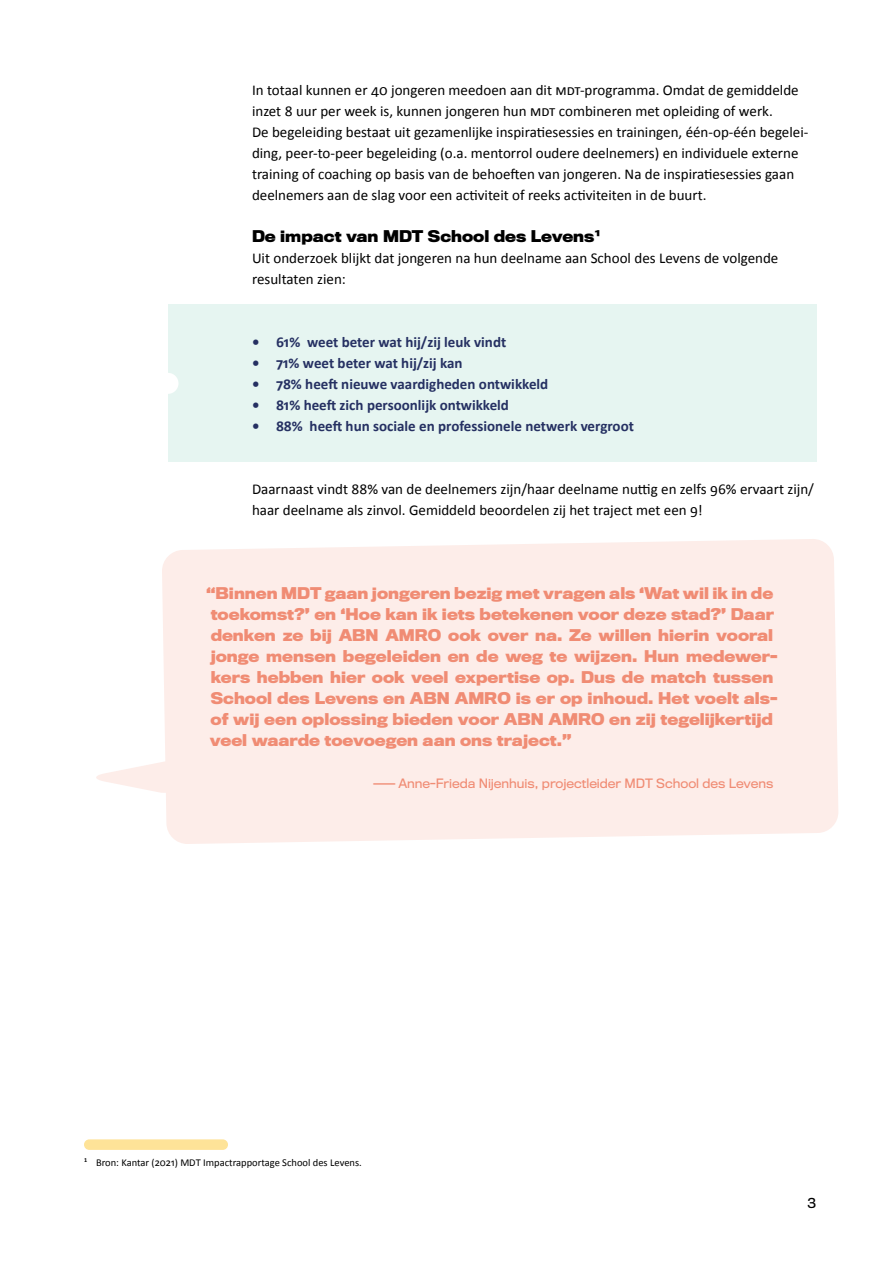
<style>
.page{position:relative;width:893px;height:1263px;background:#fff}
.page>*{position:absolute;margin:0;border:0;box-sizing:border-box;transform-origin:0 0}
.t1{font:15px/21px "Calibri";color:#000}
.t2{font:700 15px/21px "Titling Gothic FB";color:#f08c74}
.t3{font:700 15px "Calibri";color:#253062}
.t4{font:700 15px "Titling Gothic FB";color:#000}
.t5{font:12.75px "Titling Gothic FB";color:#000}
.t6{font:12px "Titling Gothic FB";color:#f08c74;scale:3 1}
.t7{font:10.5px "Calibri";color:#000}
</style>
<div class="page">
<div style="left:168px;top:305px;width:648px;height:157px;background:#e6f5f1"></div>
<div style="left:158px;top:373px;width:20px;height:21px;background:#fff;border-radius:50%"></div>
<div style="left:84px;top:1139px;width:144px;height:11px;background:#fee398;border-radius:5px"></div>
<div style="left:162px;top:539px;width:676px;height:305px;background:#fdede9"></div>
<svg style="left:96px;top:760px;width:84px;height:35px"></svg>
<p class="t1" style="left:252px;top:79px;width:558px">In totaal kunnen er 40 jongeren meedoen aan dit mdt-programma. Omdat de gemiddelde inzet 8 uur per week is, kunnen jongeren hun mdt combineren met opleiding of werk.<br>De begeleiding bestaat uit gezamenlijke inspiratiesessies en trainingen, één-op-één begelei&shy;ding, peer-to-peer begeleiding (o.a. mentorrol oudere deelnemers) en individuele externe training of coaching op basis van de behoeften van jongeren. Na de inspiratiesessies gaan deelnemers aan de slag voor een activiteit of reeks activiteiten in de buurt.</p>
<p class="t4" style="left:252px;top:226px;width:350px">De impact van MDT School des Levens1</p>
<p class="t1" style="left:252px;top:247px;width:528px">Uit onderzoek blijkt dat jongeren na hun deelname aan School des Levens de volgende resultaten zien:</p>
<p class="t3" style="left:252px;top:331px;width:256px">• 61% weet beter wat hij/zij leuk vindt</p>
<p class="t3" style="left:252px;top:352px;width:212px">• 71% weet beter wat hij/zij kan</p>
<p class="t3" style="left:252px;top:373px;width:298px">• 78% heeft nieuwe vaardigheden ontwikkeld</p>
<p class="t3" style="left:252px;top:394px;width:259px">• 81% heeft zich persoonlijk ontwikkeld</p>
<p class="t3" style="left:252px;top:415px;width:383px">• 88% heeft hun sociale en professionele netwerk vergroot</p>
<p class="t1" style="left:252px;top:478px;width:564px">Daarnaast vindt 88% van de deelnemers zijn/haar deelname nuttig en zelfs 96% ervaart zijn/ haar deelname als zinvol. Gemiddeld beoordelen zij het traject met een 9!</p>
<p class="t2" style="left:206px;top:582px;width:573px">“Binnen MDT gaan jongeren bezig met vragen als ‘Wat wil ik in de toekomst?’ en ‘Hoe kan ik iets betekenen voor deze stad?’ Daar denken ze bij ABN AMRO ook over na. Ze willen hierin vooral jonge mensen begeleiden en de weg te wijzen. Hun medewer&shy;kers hebben hier ook veel expertise op. Dus de match tussen School des Levens en ABN AMRO is er op inhoud. Het voelt als&shy;of wij een oplossing bieden voor ABN AMRO en zij tegelijkertijd veel waarde toevoegen aan ons traject.”</p>
<p class="t6" style="left:372px;top:776px;width:135px">—Anne-Frieda Nijenhuis, projectleider MDT School des Levens</p>
<p class="t7" style="left:84px;top:1155px;width:279px"><sup>1</sup> Bron: Kantar (2021) MDT Impactrapportage School des Levens.</p>
<p class="t5" style="left:807px;top:1195px;width:10px">3</p>
</div>
